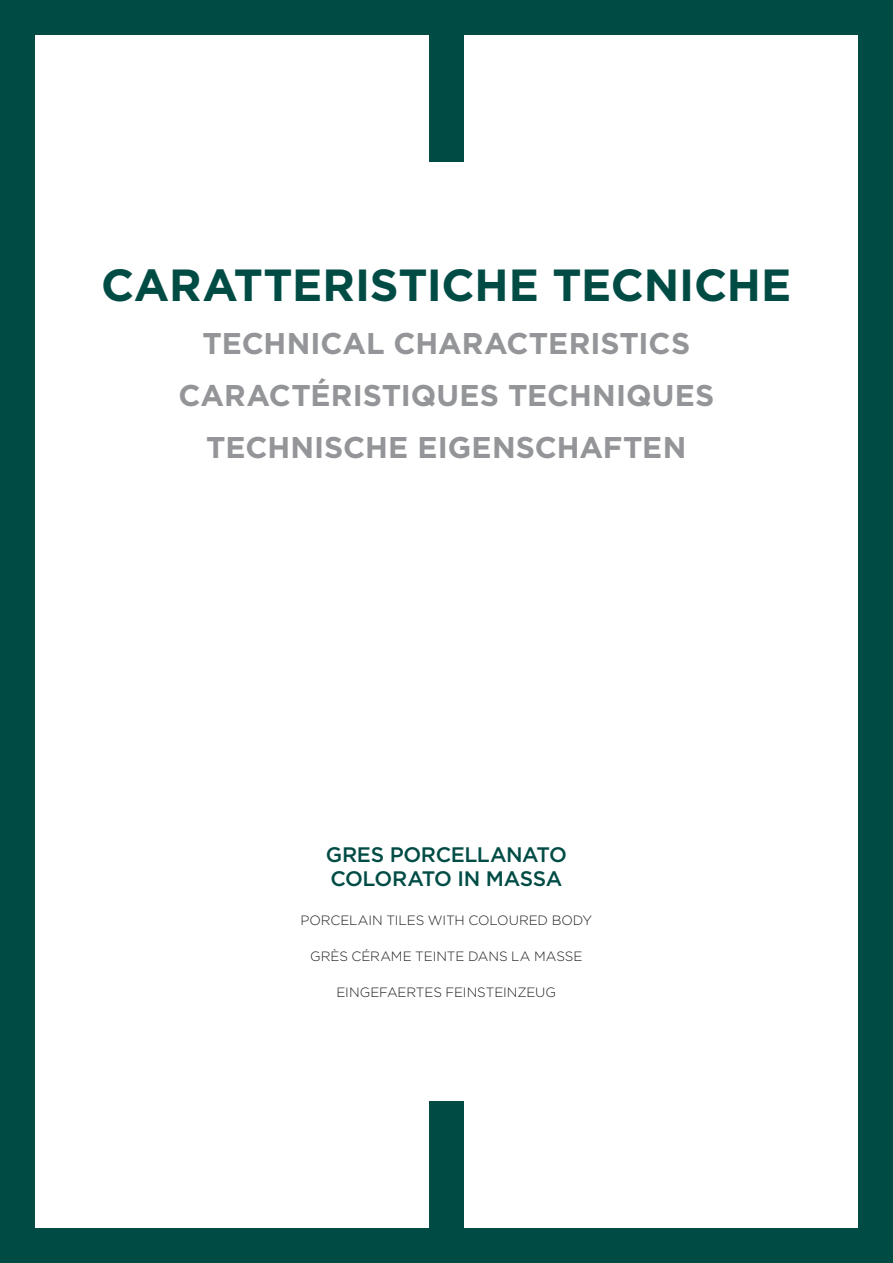
<style>
.page{position:relative;width:893px;height:1263px;background:#fff}
.page>*{position:absolute;margin:0;border:0;box-sizing:border-box;transform-origin:0 0}
.t1{font:700 45px "Gotham";letter-spacing:-.01em;color:#004c45}
.t2{font:700 30px/52.5px "Gotham";color:#939598;text-align:center}
.t3{font:500 21px/24px "Gotham";letter-spacing:-.02em;color:#004c45}
.t4{font:300 13.5px "Gotham";letter-spacing:-.01em;color:#231f20}
</style>
<div class="page">
<div style="left:859px;top:0;width:34px;height:1263px;background:#004c45"></div>
<div style="left:0;top:1229px;width:893px;height:34px;background:#004c45"></div>
<div style="left:429px;top:0;width:34px;height:162px;background:#004c45"></div>
<div style="left:0;top:0;width:34px;height:1263px;background:#004c45"></div>
<div style="left:0;top:0;width:893px;height:34px;background:#004c45"></div>
<div style="left:429px;top:1101px;width:34px;height:162px;background:#004c45"></div>
<h1 class="t1" style="left:101px;top:259px;width:692px">CARATTERISTICHE TECNICHE</h1>
<h2 class="t2" style="left:178px;top:317px;width:537px">TECHNICAL CHARACTERISTICS<br>CARACTÉRISTIQUES TECHNIQUES<br>TECHNISCHE EIGENSCHAFTEN</h2>
<h3 class="t3" style="left:326px;top:843px;width:243px">GRES PORCELLANATO<br>COLORATO IN MASSA</h3>
<p class="t4" style="left:300px;top:915px;width:293px">PORCELAIN TILES WITH COLOURED BODY</p>
<p class="t4" style="left:310px;top:951px;width:274px">GRÈS CÉRAME TEINTE DANS LA MASSE</p>
<p class="t4" style="left:336px;top:987px;width:221px">EINGEFAERTES FEINSTEINZEUG</p>
</div>
